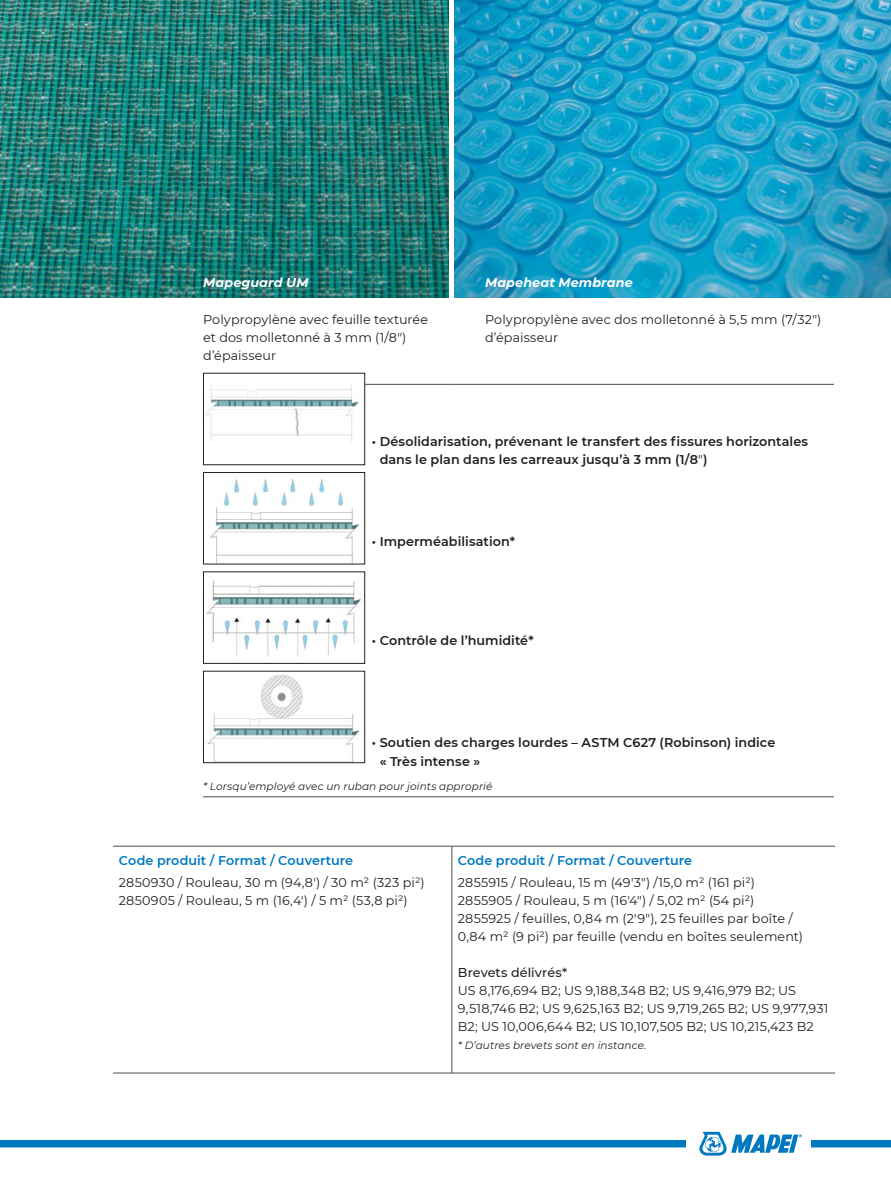
<style>
.page{position:relative;width:891px;height:1188px;background:#fff}
.page>*{position:absolute;margin:0;border:0;box-sizing:border-box;transform-origin:0 0}
.t1{font:12.75px/18px "Montserrat";letter-spacing:.005em;color:#231f20}
.t2{font:600 12.75px/18px "Montserrat";letter-spacing:.005em;color:#231f20}
.t3{font:600 12.75px "Montserrat";letter-spacing:.005em;color:#0079c1}
.t4{font:italic 700 12.75px "Montserrat";letter-spacing:.01em;color:#fff}
.t5{font:500 12.75px "Montserrat";letter-spacing:.005em;color:#231f20}
.t6{font:italic 10.5px "Montserrat";letter-spacing:.01em;color:#231f20}
.s1{font-weight:400}
</style>
<div class="page">
<img style="left:0;top:0;width:448px;height:297px">
<img style="left:454px;top:0;width:437px;height:297px">
<div style="left:0;top:1140px;width:891px;height:7px;background:#0079c1"></div>
<div style="left:686px;top:1132px;width:125px;height:24px;background:#fff"></div>
<svg style="left:699px;top:1132px;width:103px;height:24px"></svg>
<hr style="left:203px;top:384px;width:248px;height:1px;background:#4d4d4f">
<hr style="left:451px;top:384px;width:383px;height:1px;background:#4d4d4f">
<hr style="left:203px;top:797px;width:248px;height:1px;background:#4d4d4f">
<hr style="left:451px;top:797px;width:383px;height:1px;background:#4d4d4f">
<img style="left:206px;top:580px;width:156px;height:77px">
<div style="left:203px;top:572px;width:162px;height:92px;border:1px solid #231f20"></div>
<img style="left:210px;top:479px;width:149px;height:83px">
<div style="left:203px;top:472px;width:162px;height:92px;border:1px solid #231f20"></div>
<img style="left:207px;top:674px;width:153px;height:87px">
<div style="left:203px;top:671px;width:162px;height:92px;border:1px solid #231f20"></div>
<img style="left:205px;top:384px;width:158px;height:58px">
<div style="left:203px;top:373px;width:162px;height:92px;border:1px solid #231f20"></div>
<hr style="left:113px;top:846px;width:339px;height:1px;background:#4d4d4f">
<hr style="left:452px;top:846px;width:383px;height:1px;background:#4d4d4f">
<hr style="left:452px;top:846px;width:1px;height:227px;background:#4d4d4f">
<hr style="left:113px;top:1073px;width:339px;height:1px;background:#4d4d4f">
<hr style="left:452px;top:1073px;width:383px;height:1px;background:#4d4d4f">
<p class="t4" style="left:203px;top:273px;width:107px">Mapeguard UM</p>
<p class="t4" style="left:485px;top:273px;width:149px">Mapeheat Membrane</p>
<p class="t1" style="left:203px;top:310px;width:226px">Polypropylène avec feuille texturée et dos molletonné à 3 mm (1/8″) d’épaisseur</p>
<p class="t1" style="left:485px;top:310px;width:338px">Polypropylène avec dos molletonné à 5,5 mm (7/32″) d’épaisseur</p>
<p class="t2" style="left:380px;top:432px;width:430px;text-indent:-8px">• Désolidarisation, prévenant le transfert des fissures horizontales dans le plan dans les carreaux jusqu’à 3 mm (1/8<span class="s1">″</span>)</p>
<p class="t2" style="left:372px;top:532px;width:145px">• Imperméabilisation*</p>
<p class="t2" style="left:372px;top:631px;width:163px">• Contrôle de l’humidité*</p>
<p class="t2" style="left:380px;top:733px;width:397px;text-indent:-8px">• Soutien des charges lourdes – ASTM C627 (Robinson) indice « Très intense »</p>
<p class="t6" style="left:203px;top:779px;width:291px">* Lorsqu’employé avec un ruban pour joints approprié</p>
<p class="t3" style="left:119px;top:851px;width:236px">Code produit / Format / Couverture</p>
<p class="t1" style="left:119px;top:873px;width:307px">2850930 / Rouleau, 30 m (94,8′) / 30 m² (323 pi²)<br>2850905 / Rouleau, 5 m (16,4′) / 5 m² (53,8 pi²)</p>
<p class="t3" style="left:458px;top:851px;width:236px">Code produit / Format / Couverture</p>
<p class="t1" style="left:458px;top:873px;width:347px">2855915 / Rouleau, 15 m (49′3″) /15,0 m² (161 pi²)<br>2855905 / Rouleau, 5 m (16′4″) / 5,02 m² (54 pi²)<br>2855925 / feuilles, 0,84 m (2′9″), 25 feuilles par boîte / 0,84 m² (9 pi²) par feuille (vendu en boîtes seulement)</p>
<p class="t5" style="left:458px;top:964px;width:111px">Brevets délivrés*</p>
<p class="t1" style="left:458px;top:981px;width:372px">US 8,176,694 B2; US 9,188,348 B2; US 9,416,979 B2; US<br>9,518,746 B2; US 9,625,163 B2; US 9,719,265 B2; US 9,977,931<br>B2; US 10,006,644 B2; US 10,107,505 B2; US 10,215,423 B2</p>
<p class="t6" style="left:458px;top:1038px;width:190px">* D’autres brevets sont en instance.</p>
</div>
